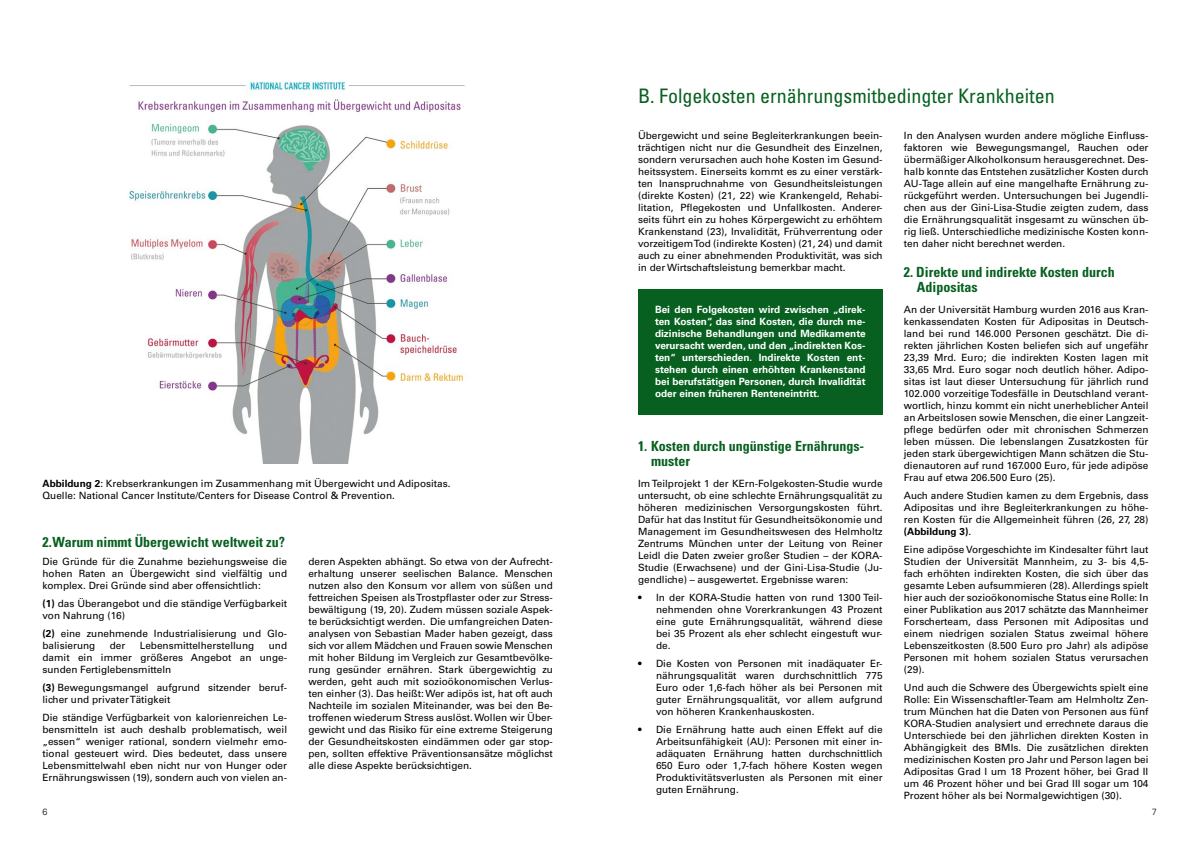
<style>
.page{position:relative;width:1191px;height:842px;background:#fff}
.page>*{position:absolute;margin:0;border:0;box-sizing:border-box;transform-origin:0 0}
.t1{font:condensed 20px "Univers LT Std";color:#07601f}
.t2{font:700 condensed 14px/15px "Univers LT Std";color:#07601f}
.t3{font:10px/12px "Univers LT Std";color:#000;text-align:justify}
.t4{font:700 10px/12px "Univers LT Std";color:#fff;text-align:justify}
.t5{font:300 9px "Univers";color:#000}
.s1{font-weight:700}
</style>
<div class="page">
<div style="left:638px;top:289px;width:244px;height:125px;background:#07601f"></div>
<img style="left:129px;top:81px;width:336px;height:382px">
<p class="t3" style="left:43px;top:478px;width:409px"><span class="s1">Abbildung 2</span>: Krebserkrankungen im Zusammenhang mit Übergewicht und Adipositas.<br>Quelle: National Cancer Institute/Centers for Disease Control &amp; Prevention.</p>
<h2 class="t2" style="left:43px;top:535px;width:244px">2.Warum nimmt Übergewicht weltweit zu?</h2>
<p class="t3" style="left:43px;top:556px;width:246px">Die Gründe für die Zunahme beziehungsweise die hohen Raten an Übergewicht sind vielfältig und komplex. Drei Gründe sind aber offensichtlich:</p>
<p class="t3" style="left:43px;top:598px;width:246px"><span class="s1">(1)</span> das Überangebot und die ständige Verfügbarkeit von Nahrung (16)</p>
<p class="t3" style="left:43px;top:628px;width:246px"><span class="s1">(2)</span> eine zunehmende Industrialisierung und Glo&shy;balisierung</p>
<p class="t3" style="left:110px;top:640px;width:17px">der</p>
<p class="t3" style="left:140px;top:640px;width:116px">Lebensmittelherstellung</p>
<p class="t3" style="left:43px;top:640px;width:246px;text-indent:226px">und damit ein immer größeres Angebot an unge&shy;sunden Fertiglebensmitteln</p>
<p class="t3" style="left:43px;top:682px;width:246px"><span class="s1">(3)</span> Bewegungsmangel aufgrund sitzender beruf&shy;licher und privater Tätigkeit</p>
<p class="t3" style="left:43px;top:712px;width:246px">Die ständige Verfügbarkeit von kalorienreichen Le&shy;bensmitteln ist auch deshalb problematisch, weil „essen“ weniger rational, sondern vielmehr emo&shy;tional gesteuert wird. Dies bedeutet, dass unsere Lebensmittelwahl eben nicht nur von Hunger oder Ernährungswissen (19), sondern auch von vielen an-</p>
<p class="t3" style="left:308px;top:556px;width:246px">deren Aspekten abhängt. So etwa von der Aufrecht&shy;erhaltung unserer seelischen Balance. Menschen nutzen also den Konsum vor allem von süßen und fettreichen Speisen als Trostpflaster oder zur Stress&shy;bewältigung (19, 20). Zudem müssen soziale Aspek&shy;te berücksichtigt werden. Die umfangreichen Daten&shy;analysen von Sebastian Mader haben gezeigt, dass sich vor allem Mädchen und Frauen sowie Menschen mit hoher Bildung im Vergleich zur Gesamtbevölke&shy;rung gesünder ernähren. Stark übergewichtig zu werden, geht auch mit sozioökonomischen Verlus&shy;ten einher (3). Das heißt: Wer adipös ist, hat oft auch Nachteile im sozialen Miteinander, was bei den Be&shy;troffenen wiederum Stress auslöst. Wollen wir Über&shy;gewicht und das Risiko für eine extreme Steigerung der Gesundheitskosten eindämmen oder gar stop&shy;pen, sollten effektive Präventionsansätze möglichst alle diese Aspekte berücksichtigen.</p>
<h1 class="t1" style="left:638px;top:83px;width:418px">B. Folgekosten ernährungsmitbedingter Krankheiten</h1>
<p class="t3" style="left:638px;top:130px;width:246px">Übergewicht und seine Begleiterkrankungen beein&shy;trächtigen nicht nur die Gesundheit des Einzelnen, sondern verursachen auch hohe Kosten im Gesund&shy;heitssystem. Einerseits kommt es zu einer verstärk&shy;ten Inanspruchnahme von Gesundheitsleistungen (direkte Kosten) (21, 22) wie Krankengeld, Rehabi&shy;litation, Pflegekosten und Unfallkosten. Anderer&shy;seits führt ein zu hohes Körpergewicht zu erhöhtem Krankenstand (23), Invalidität, Frühverrentung oder vorzeitigem Tod (indirekte Kosten) (21, 24) und damit auch zu einer abnehmenden Produktivität, was sich in der Wirtschaftsleistung bemerkbar macht.</p>
<p class="t3" style="left:904px;top:130px;width:246px">In den Analysen wurden andere mögliche Einfluss&shy;faktoren wie Bewegungsmangel, Rauchen oder übermäßiger Alkoholkonsum herausgerechnet. Des&shy;halb konnte das Entstehen zusätzlicher Kosten durch AU-Tage allein auf eine mangelhafte Ernährung zu&shy;rückgeführt werden. Untersuchungen bei Jugendli&shy;chen aus der Gini-Lisa-Studie zeigten zudem, dass die Ernährungsqualität insgesamt zu wünschen üb&shy;rig ließ. Unterschiedliche medizinische Kosten konn&shy;ten daher nicht berechnet werden.</p>
<h2 class="t2" style="left:917px;top:265px;width:199px;text-indent:-13px">2. Direkte und indirekte Kosten durch<br>Adipositas</h2>
<p class="t3" style="left:904px;top:304px;width:246px">An der Universität Hamburg wurden 2016 aus Kran&shy;kenkassendaten Kosten für Adipositas in Deutsch&shy;land bei rund 146.000 Personen geschätzt. Die di&shy;rekten jährlichen Kosten beliefen sich auf ungefähr 23,39 Mrd. Euro; die indirekten Kosten lagen mit 33,65 Mrd. Euro sogar noch deutlich höher. Adipo&shy;sitas ist laut dieser Untersuchung für jährlich rund 102.000 vorzeitige Todesfälle in Deutschland verant&shy;wortlich, hinzu kommt ein nicht unerheblicher Anteil an Arbeitslosen sowie Menschen, die einer Langzeit&shy;pflege bedürfen oder mit chronischen Schmerzen leben müssen. Die lebenslangen Zusatzkosten für jeden stark übergewichtigen Mann schätzen die Stu&shy;dienautoren auf rund 167.000 Euro, für jede adipöse Frau auf etwa 206.500 Euro (25).</p>
<p class="t3" style="left:904px;top:490px;width:246px">Auch andere Studien kamen zu dem Ergebnis, dass Adipositas und ihre Begleiterkrankungen zu höhe&shy;ren Kosten für die Allgemeinheit führen (26, 27, 28) <span class="s1">(Abbildung 3)</span>.</p>
<p class="t3" style="left:904px;top:544px;width:246px">Eine adipöse Vorgeschichte im Kindesalter führt laut Studien der Universität Mannheim, zu 3- bis 4,5- fach erhöhten indirekten Kosten, die sich über das gesamte Leben aufsummieren (28). Allerdings spielt hier auch der sozioökonomische Status eine Rolle: In einer Publikation aus 2017 schätzte das Mannheimer Forscherteam, dass Personen mit Adipositas und einem niedrigen sozialen Status zweimal höhere Lebenszeitkosten (8.500 Euro pro Jahr) als adipöse Personen mit hohem sozialen Status verursachen (29).</p>
<p class="t3" style="left:904px;top:682px;width:246px">Und auch die Schwere des Übergewichts spielt eine Rolle: Ein Wissenschaftler-Team am Helmholtz Zen&shy;trum München hat die Daten von Personen aus fünf KORA-Studien analysiert und errechnete daraus die Unterschiede bei den jährlichen direkten Kosten in Abhängigkeit des BMIs. Die zusätzlichen direkten medizinischen Kosten pro Jahr und Person lagen bei Adipositas Grad I um 18 Prozent höher, bei Grad II um 46 Prozent höher und bei Grad III sogar um 104<br>Prozent höher als bei Normalgewichtigen (30).</p>
<p class="t4" style="left:655px;top:304px;width:212px">Bei den Folgekosten wird zwischen „direk&shy;ten Kosten“, das sind Kosten, die durch me&shy;dizinische Behandlungen und Medikamente verursacht werden, und den „indirekten Kos&shy;ten“ unterschieden. Indirekte Kosten ent&shy;stehen durch einen erhöhten Krankenstand bei berufstätigen Personen, durch Invalidität oder einen früheren Renteneintritt.</p>
<h2 class="t2" style="left:651px;top:439px;width:215px;text-indent:-13px">1. Kosten durch ungünstige Ernährungs&shy;muster</h2>
<p class="t3" style="left:638px;top:478px;width:246px">Im Teilprojekt 1 der KErn-Folgekosten-Studie wurde untersucht, ob eine schlechte Ernährungsqualität zu höheren medizinischen Versorgungskosten führt.<br>Dafür hat das Institut für Gesundheitsökonomie und Management im Gesundheitswesen des Helmholtz Zentrums München unter der Leitung von Reiner Leidl die Daten zweier großer Studien – der KORA-Studie (Erwachsene) und der Gini-Lisa-Studie (Ju&shy;gendliche) – ausgewertet. Ergebnisse waren:</p>
<p class="t3" style="left:656px;top:592px;width:228px;text-indent:-18px">• In der KORA-Studie hatten von rund 1300 Teil&shy;nehmenden ohne Vorerkrankungen 43 Prozent eine gute Ernährungsqualität, während diese bei 35 Prozent als eher schlecht eingestuft wur&shy;de.</p>
<p class="t3" style="left:656px;top:658px;width:228px;text-indent:-18px">• Die Kosten von Personen mit inadäquater Er&shy;nährungsqualität waren durchschnittlich 775<br>Euro oder 1,6-fach höher als bei Personen mit guter Ernährungsqualität, vor allem aufgrund von höheren Krankenhauskosten.</p>
<p class="t3" style="left:656px;top:724px;width:228px;text-indent:-18px">• Die Ernährung hatte auch einen Effekt auf die Arbeitsunfähigkeit (AU): Personen mit einer in&shy;adäquaten Ernährung hatten durchschnittlich 650 Euro oder 1,7-fach höhere Kosten wegen Produktivitätsverlusten als Personen mit einer guten Ernährung.</p>
<p class="t5" style="left:43px;top:806px;width:7px">6</p>
<p class="t5" style="left:1152px;top:806px;width:7px">7</p>
</div>
